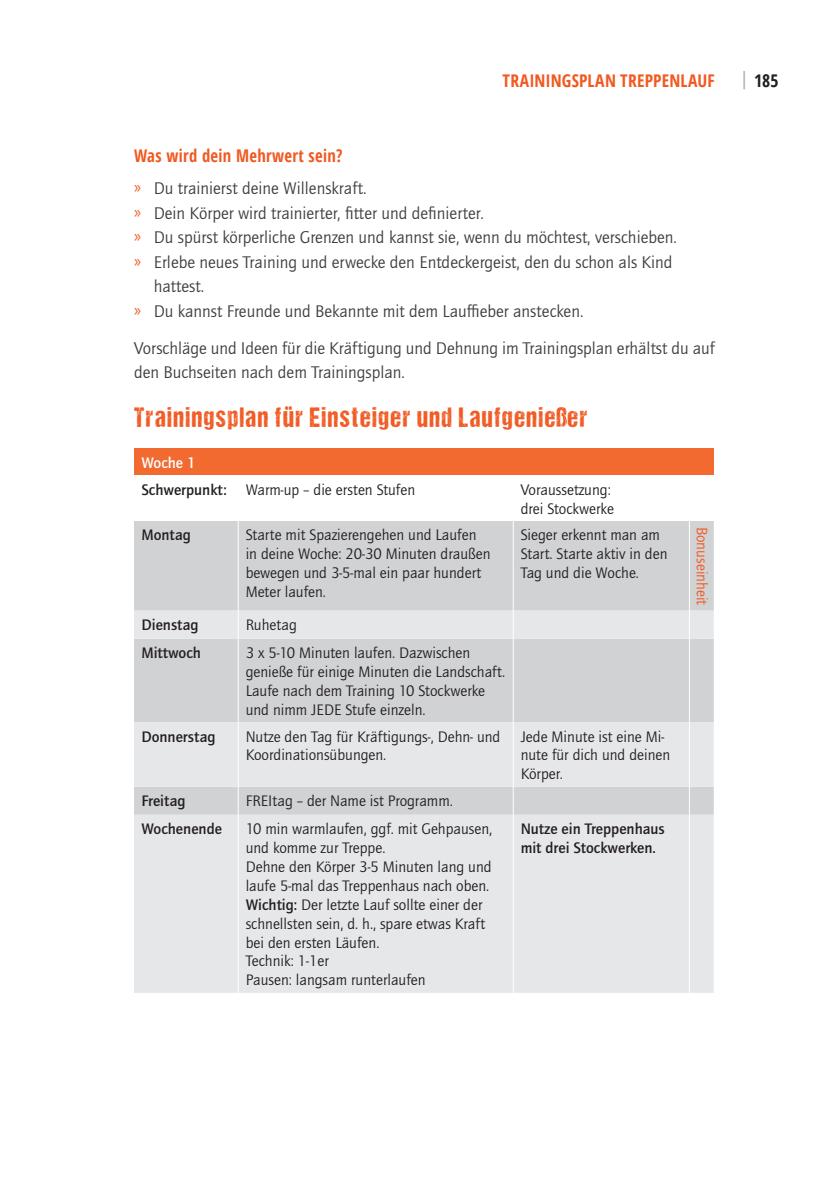
<style>
.page{position:relative;width:819px;height:1191px;background:#fff}
.page>*{position:absolute;margin:0;border:0;box-sizing:border-box;transform-origin:0 0}
.t1{font:28px "DCC Ash";letter-spacing:.06em;color:#f15921;scale:.95 1}
.t2{font:17.5px/24.5px "Quay Sans ITC Std";color:#3e3e3f}
.t3{font:700 condensed 17.5px "Open Sans";letter-spacing:.01em;color:#f15921}
.t4{font:700 condensed 17.5px "Open Sans";letter-spacing:.01em;color:#f15921;scale:.95 1}
.t5{font:700 condensed 17.5px "Open Sans";color:#231f20}
.t6{font:15.75px/18.9px "Quay Sans ITC Std";color:#231f20}
.t7{font:500 15.75px/18.9px "Quay Sans ITC Std";color:#231f20}
.t8{font:15.75px "Quay Sans ITC Std";color:#f15921}
.s1{font-family:"Myriad Pro";color:#f15921}
.s2{font-weight:500;color:#fff}
.s3{font-weight:500}
</style>
<div class="page">
<svg style="left:743px;top:71px;width:2px;height:18px"></svg>
<svg style="left:556px;top:407px;width:10px;height:20px"></svg>
<div style="left:134px;top:448px;width:579px;height:27px;background:#f26a30"></div>
<div style="left:134px;top:521px;width:579px;height:89px;background:#d1d2d4"></div>
<svg style="left:134px;top:610px;width:579px;height:382px;background:#dfe0e2"></svg>
<hr style="left:238px;top:521px;width:1px;height:89px;background:#fff">
<hr style="left:512px;top:521px;width:1px;height:89px;background:#fff">
<hr style="left:689px;top:521px;width:1px;height:89px;background:#fff">
<svg style="left:238px;top:610px;width:1px;height:28px"></svg>
<svg style="left:512px;top:610px;width:1px;height:28px"></svg>
<svg style="left:689px;top:610px;width:1px;height:28px"></svg>
<hr style="left:238px;top:638px;width:1px;height:84px;background:#fff">
<hr style="left:512px;top:638px;width:1px;height:84px;background:#fff">
<hr style="left:689px;top:638px;width:1px;height:84px;background:#fff">
<hr style="left:238px;top:722px;width:1px;height:64px;background:#fff">
<hr style="left:512px;top:722px;width:1px;height:64px;background:#fff">
<hr style="left:689px;top:722px;width:1px;height:64px;background:#fff">
<svg style="left:238px;top:786px;width:1px;height:28px"></svg>
<svg style="left:512px;top:786px;width:1px;height:28px"></svg>
<svg style="left:689px;top:786px;width:1px;height:28px"></svg>
<hr style="left:238px;top:814px;width:1px;height:178px;background:#fff">
<hr style="left:512px;top:814px;width:1px;height:178px;background:#fff">
<hr style="left:689px;top:814px;width:1px;height:178px;background:#fff">
<p class="t3" style="left:502px;top:68px;width:214px">Trainingsplan Treppenlauf</p>
<p class="t5" style="left:754px;top:68px;width:26px">185</p>
<p class="t4" style="left:134px;top:144px;width:221px">Was wird dein Mehrwert sein?</p>
<p class="t2" style="left:134px;top:177px;width:234px"><span class="s1">»</span> Du trainierst deine Willenskraft.</p>
<p class="t2" style="left:134px;top:201px;width:351px"><span class="s1">»</span> Dein Körper wird trainierter, fitter und definierter.</p>
<p class="t2" style="left:134px;top:226px;width:544px"><span class="s1">»</span> Du spürst körperliche Grenzen und kannst sie, wenn du möchtest, verschieben.</p>
<p class="t2" style="left:134px;top:250px;width:540px"><span class="s1">»</span> Erlebe neues Training und erwecke den Entdeckergeist, den du schon als Kind</p>
<p class="t2" style="left:154px;top:275px;width:52px">hattest.</p>
<p class="t2" style="left:134px;top:299px;width:451px"><span class="s1">»</span> Du kannst Freunde und Bekannte mit dem Lauffieber anstecken.</p>
<p class="t2" style="left:134px;top:336px;width:582px">Vorschläge und Ideen für die Kräftigung und Dehnung im Trainingsplan erhältst du auf den Buchseiten nach dem Trainingsplan.</p>
<h1 class="t1" style="left:134px;top:402px;width:478px">Trainingsplan für Einsteiger und Laufgenie er</h1>
<p class="t6" style="left:141px;top:449px;width:275px;line-height:26.8px"><span class="s2">Woche 1<br></span><span class="s3">Schwerpunkt:</span> Warm-up – die ersten Stufen</p>
<p class="t6" style="left:520px;top:480px;width:95px">Voraussetzung: drei Stockwerke</p>
<p class="t7" style="left:141px;top:526px;width:51px">Montag</p>
<p class="t6" style="left:246px;top:526px;width:246px">Starte mit Spazierengehen und Laufen in deine Woche: 20-30 Minuten draußen bewegen und 3-5-mal ein paar hundert<br>Meter laufen.</p>
<p class="t6" style="left:520px;top:526px;width:148px">Sieger erkennt man am<br>Start. Starte aktiv in den<br>Tag und die Woche.</p>
<p class="t8" style="left:710px;top:526px;width:80px;rotate:90deg">Bonuseinheit</p>
<p class="t7" style="left:141px;top:615px;width:59px">Dienstag</p>
<p class="t6" style="left:246px;top:615px;width:53px">Ruhetag</p>
<p class="t7" style="left:141px;top:643px;width:61px">Mittwoch</p>
<p class="t6" style="left:246px;top:643px;width:261px">3 x 5-10 Minuten laufen. Dazwischen genieße für einige Minuten die Landschaft.<br>Laufe nach dem Training 10 Stockwerke und nimm JEDE Stufe einzeln.</p>
<p class="t7" style="left:141px;top:727px;width:76px">Donnerstag</p>
<p class="t6" style="left:246px;top:727px;width:256px">Nutze den Tag für Kräftigungs-, Dehn- und<br>Koordinationsübungen.</p>
<p class="t6" style="left:520px;top:727px;width:151px">Jede Minute ist eine Mi&shy;nute für dich und deinen<br>Körper.</p>
<p class="t7" style="left:141px;top:791px;width:46px">Freitag</p>
<p class="t6" style="left:246px;top:791px;width:209px">FREItag – der Name ist Programm.</p>
<p class="t7" style="left:141px;top:819px;width:82px">Wochenende</p>
<p class="t6" style="left:246px;top:819px;width:248px">10 min warmlaufen, ggf. mit Gehpausen, und komme zur Treppe.<br>Dehne den Körper 3-5 Minuten lang und laufe 5-mal das Treppenhaus nach oben.<br><span class="s3">Wichtig:</span> Der letzte Lauf sollte einer der schnellsten sein, d. h., spare etwas Kraft bei den ersten Läufen.<br>Technik: 1-1er<br>Pausen: langsam runterlaufen</p>
<p class="t7" style="left:520px;top:819px;width:146px">Nutze ein Treppenhaus mit drei Stockwerken.</p>
</div>
